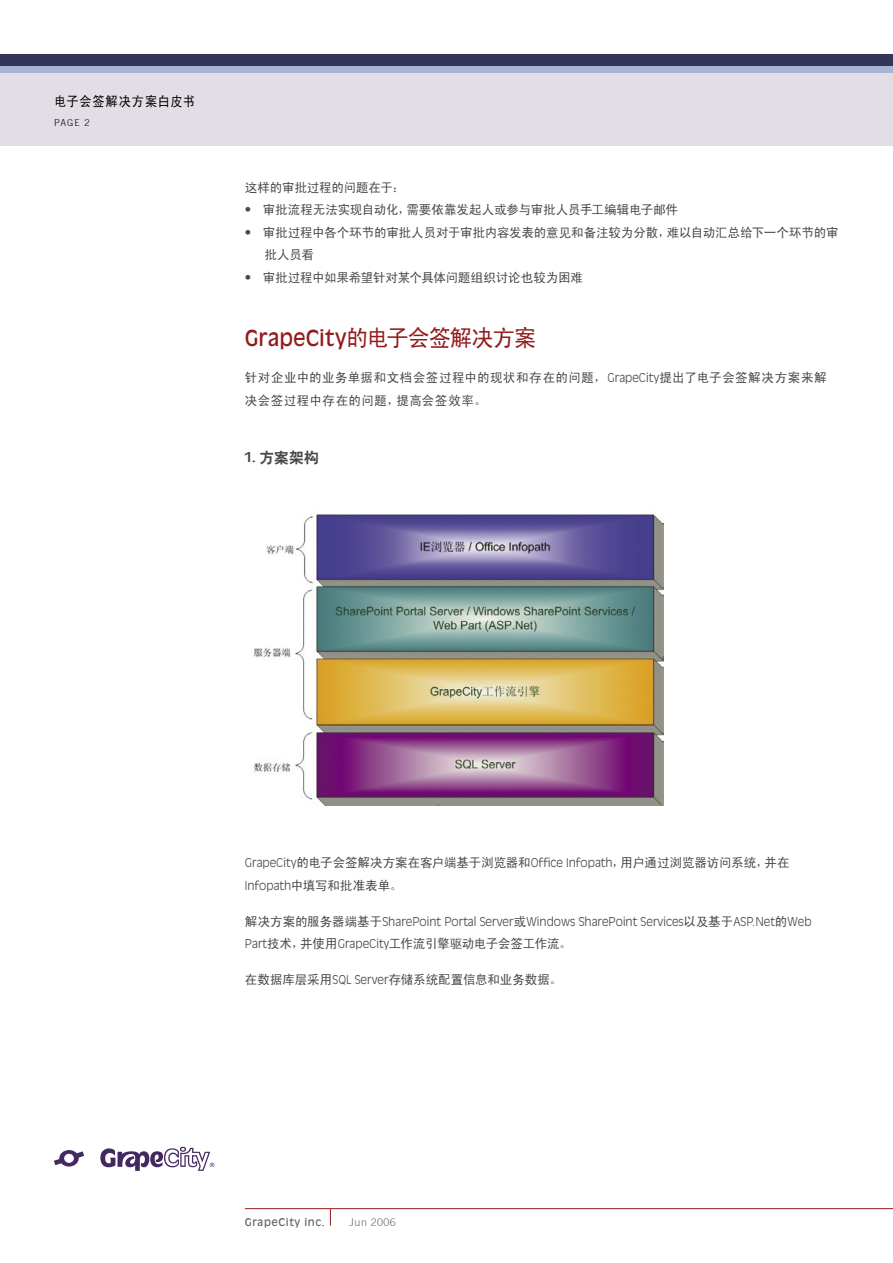
<style>
.page{position:relative;width:893px;height:1263px;background:#fff}
.page>*{position:absolute;margin:0;border:0;box-sizing:border-box;transform-origin:0 0}
.t1{font:21.75px "Antique Olive";color:#921c1d;scale:.95 1}
.t2{font:15px "Heiti CSEG";color:#484848}
.t3{font:13.5px "Sim Hei";letter-spacing:.065em;color:#000;scale:.9 1}
.t4{font:12.75px/22.5px "Sim Hei";letter-spacing:-.005em;color:#484848}
.t5{font:12.75px/22.5px "Sim Hei";letter-spacing:.035em;color:#484848}
.t6{font:300 12px "Antique Olive";color:#484848}
.t7{font:10.5px "Antique Olive";letter-spacing:.05em;color:#636363}
.t8{font:300 10.5px "Trade Gothic";letter-spacing:.05em;color:#636363}
.t9{font:300 9.3px "Trade Gothic";color:#000}
.s1{font-family:"Antique Olive";font-weight:300}
.s2{font-family:"Sim Hei";font-size:23.25px}
.s3{font-family:"Antique Olive";font-weight:300;font-size:12px}
.s4{font-family:"Antique Olive";font-weight:700;font-size:13.5px}
.s5{font-family:"Sim Hei";font-weight:400;font-size:12.75px}
</style>
<div class="page">
<div style="left:0;top:70px;width:893px;height:76px;background:#e3dee6"></div>
<div style="left:0;top:54px;width:893px;height:12px;background:#333659"></div>
<div style="left:0;top:66px;width:893px;height:7px;background:#a9b4d4"></div>
<hr style="left:245px;top:1208px;width:648px;height:1px;background:#921c1d">
<svg style="left:330px;top:1209px;width:1px;height:16px"></svg>
<svg style="left:54px;top:1150px;width:30px;height:16px"></svg>
<svg style="left:100px;top:1147px;width:114px;height:24px"></svg>
<img style="left:253px;top:514px;width:411px;height:291px">
<p class="t3" style="left:54px;top:94px;width:158px">电子会签解决方案白皮书</p>
<p class="t9" style="left:54px;top:117px;width:37px">PAGE 2</p>
<p class="t4" style="left:245px;top:176px;width:162px">这样的审批过程的问题在于：</p>
<p class="t4" style="left:245px;top:199px;width:435px"><span class="s1">•</span> 审批流程无法实现自动化，需要依靠发起人或参与审批人员手工编辑电子邮件</p>
<p class="t4" style="left:264px;top:221px;width:576px;text-indent:-19px"><span class="s1">•</span> 审批过程中各个环节的审批人员对于审批内容发表的意见和备注较为分散，难以自动汇总给下一个环节的审批人员看</p>
<p class="t4" style="left:245px;top:266px;width:340px"><span class="s1">•</span> 审批过程中如果希望针对某个具体问题组织讨论也较为困难</p>
<p class="t1" style="left:245px;top:325px;width:308px">GRAPECITY<span class="s2">的电子会签解决方案</span></p>
<p class="t5" style="left:245px;top:367px;width:583px">针对企业中的业务单据和文档会签过程中的现状和存在的问题，<span class="s3">GrapeCity</span>提出了电子会签解决方案来解决会签过程中存在的问题，提高会签效率。</p>
<p class="t2" style="left:245px;top:450px;width:75px"><span class="s4">1.</span> 方案架构</p>
<p class="t4" style="left:245px;top:851px;width:546px"><span class="s3">GrapeCity</span>的电子会签解决方案在客户端基于浏览器和<span class="s3">Office Infopath</span>，用户通过浏览器访问系统，并在<br><span class="s3">Infopath</span>中填写和批准表单。</p>
<p class="t6" style="left:245px;top:914px;width:568px"><span class="s5">解决方案的服务器端基于</span>SharePoint Portal Server<span class="s5">或</span>Windows SharePoint Services<span class="s5">以及基于</span>ASP.Net<span class="s5">的</span>Web</p>
<p class="t4" style="left:245px;top:932px;width:328px"><span class="s3">Part</span>技术，并使用<span class="s3">GrapeCity</span>工作流引擎驱动电子会签工作流。</p>
<p class="t4" style="left:245px;top:968px;width:319px">在数据库层采用<span class="s3">SQL Server</span>存储系统配置信息和业务数据。</p>
<p class="t7" style="left:245px;top:1215px;width:81px">GRAPECITY INC.</p>
<p class="t8" style="left:349px;top:1216px;width:48px">Jun 2006</p>
</div>
